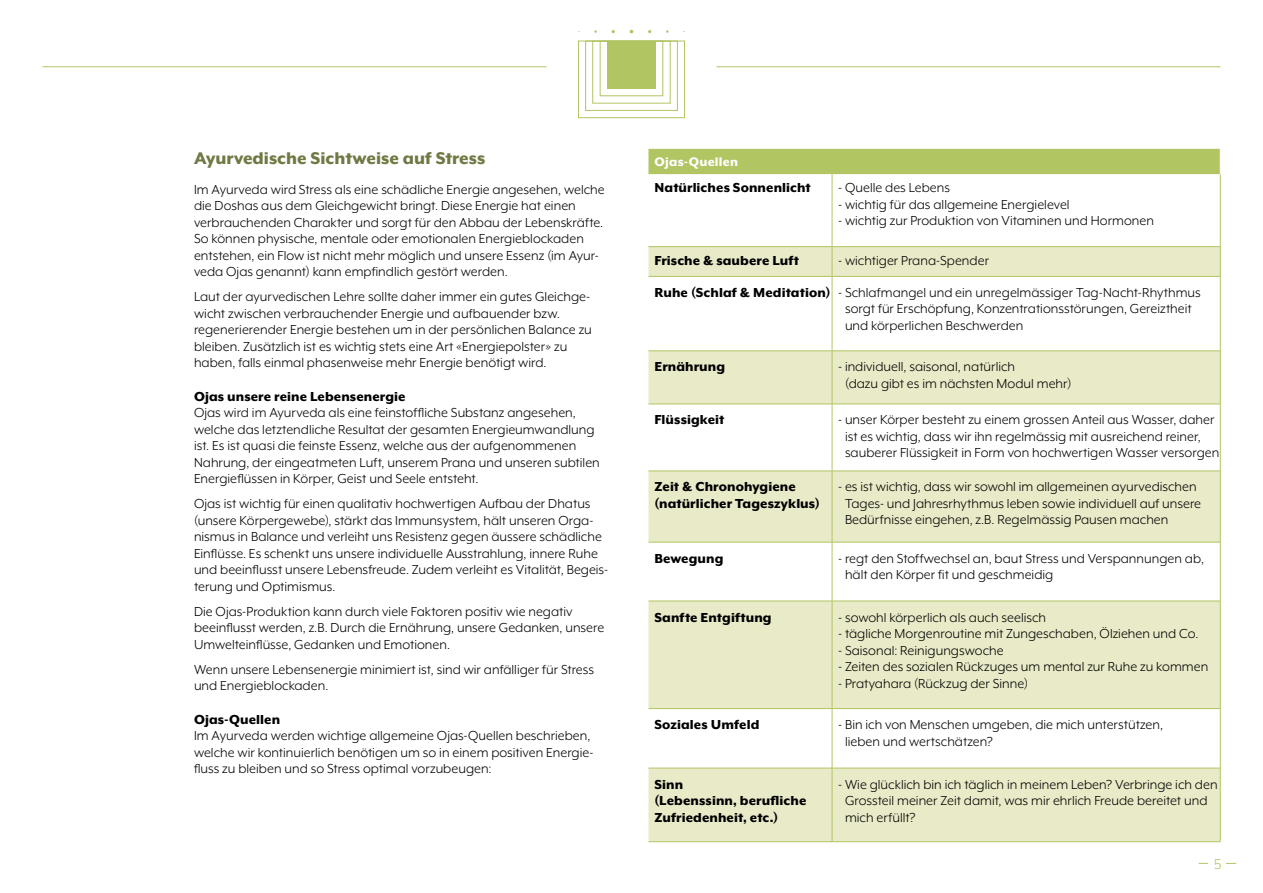
<style>
.page{position:relative;width:1263px;height:893px;background:#fff}
.page>*{position:absolute;margin:0;border:0;box-sizing:border-box;transform-origin:0 0}
.t1{font:800 19.5px "Mr Eaves XL Mod OT";color:#727844}
.t2{font:16.5px "Mr Eaves XL Mod OT";color:#b1c563}
.t3{font:15px/16.5px "Mr Eaves XL Mod OT";color:#000}
.t4{font:800 15px/16.5px "Mr Eaves XL Mod OT";letter-spacing:.005em;color:#000}
.t5{font:800 14.25px "Mr Eaves XL Mod OT";letter-spacing:.02em;color:#fff}
.s1{font-weight:800}
</style>
<div class="page">
<hr style="left:1199px;top:863px;width:37px;height:1px;background:#b1c563">
<div style="left:1208px;top:853px;width:18px;height:17px;background:#fff"></div>
<div style="left:607px;top:41px;width:49px;height:48px;background:#b1c563"></div>
<div style="left:600px;top:41px;width:63px;height:55px;border:1px solid #b1c563"></div>
<div style="left:585px;top:41px;width:92px;height:70px;border:1px solid #b1c563"></div>
<div style="left:592px;top:41px;width:78px;height:62px;border:1px solid #b1c563"></div>
<div style="left:578px;top:41px;width:107px;height:77px;border:1px solid #b1c563"></div>
<hr style="left:716px;top:67px;width:504px;height:1px;background:#b1c563">
<hr style="left:43px;top:67px;width:503px;height:1px;background:#b1c563">
<svg style="left:648px;top:247px;width:572px;height:594px;fill:#e9eac7"></svg>
<div style="left:648px;top:352px;width:572px;height:52px;background:#e9eac7"></div>
<hr style="left:648px;top:246px;width:184px;height:1px;background:#b1c563">
<hr style="left:832px;top:246px;width:388px;height:1px;background:#b1c563">
<hr style="left:648px;top:276px;width:184px;height:1px;background:#b1c563">
<hr style="left:832px;top:276px;width:388px;height:1px;background:#b1c563">
<hr style="left:648px;top:351px;width:184px;height:1px;background:#b1c563">
<hr style="left:832px;top:351px;width:388px;height:1px;background:#b1c563">
<hr style="left:648px;top:404px;width:184px;height:1px;background:#b1c563">
<hr style="left:832px;top:404px;width:388px;height:1px;background:#b1c563">
<hr style="left:648px;top:471px;width:184px;height:1px;background:#b1c563">
<hr style="left:832px;top:471px;width:388px;height:1px;background:#b1c563">
<hr style="left:648px;top:542px;width:184px;height:1px;background:#b1c563">
<hr style="left:832px;top:542px;width:388px;height:1px;background:#b1c563">
<hr style="left:648px;top:601px;width:184px;height:1px;background:#b1c563">
<hr style="left:832px;top:601px;width:388px;height:1px;background:#b1c563">
<hr style="left:648px;top:708px;width:184px;height:1px;background:#b1c563">
<hr style="left:832px;top:708px;width:388px;height:1px;background:#b1c563">
<hr style="left:648px;top:768px;width:184px;height:1px;background:#b1c563">
<hr style="left:832px;top:768px;width:388px;height:1px;background:#b1c563">
<hr style="left:648px;top:841px;width:184px;height:1px;background:#b1c563">
<hr style="left:832px;top:841px;width:388px;height:1px;background:#b1c563">
<hr style="left:832px;top:174px;width:1px;height:72px;background:#b1c563">
<svg style="left:832px;top:247px;width:1px;height:29px"></svg>
<hr style="left:832px;top:277px;width:1px;height:74px;background:#b1c563">
<hr style="left:832px;top:351px;width:1px;height:53px;background:#b1c563">
<hr style="left:832px;top:404px;width:1px;height:67px;background:#b1c563">
<hr style="left:832px;top:471px;width:1px;height:71px;background:#b1c563">
<hr style="left:832px;top:542px;width:1px;height:59px;background:#b1c563">
<hr style="left:832px;top:601px;width:1px;height:107px;background:#b1c563">
<hr style="left:832px;top:709px;width:1px;height:59px;background:#b1c563">
<hr style="left:832px;top:768px;width:1px;height:73px;background:#b1c563">
<hr style="left:1220px;top:174px;width:1px;height:72px;background:#b1c563">
<svg style="left:1220px;top:247px;width:1px;height:29px"></svg>
<hr style="left:1220px;top:277px;width:1px;height:74px;background:#b1c563">
<hr style="left:1220px;top:351px;width:1px;height:53px;background:#b1c563">
<hr style="left:1220px;top:404px;width:1px;height:67px;background:#b1c563">
<hr style="left:1220px;top:471px;width:1px;height:71px;background:#b1c563">
<hr style="left:1220px;top:542px;width:1px;height:59px;background:#b1c563">
<hr style="left:1220px;top:601px;width:1px;height:107px;background:#b1c563">
<hr style="left:1220px;top:709px;width:1px;height:59px;background:#b1c563">
<hr style="left:1220px;top:768px;width:1px;height:73px;background:#b1c563">
<div style="left:648px;top:149px;width:572px;height:25px;background:#b1c563"></div>
<h1 class="t1" style="left:194px;top:149px;width:293px">Ayurvedische Sichtweise auf Stress</h1>
<p class="t3" style="left:194px;top:181px;width:412px">Im Ayurveda wird Stress als eine schädliche Energie angesehen, welche die Doshas aus dem Gleichgewicht bringt. Diese Energie hat einen verbrauchenden Charakter und sorgt für den Abbau der Lebenskräfte.<br>So können physische, mentale oder emotionalen Energieblockaden entstehen, ein Flow ist nicht mehr möglich und unsere Essenz (im Ayur&shy;veda Ojas genannt) kann empfindlich gestört werden.</p>
<p class="t3" style="left:194px;top:288px;width:399px">Laut der ayurvedischen Lehre sollte daher immer ein gutes Gleichge&shy;wicht zwischen verbrauchender Energie und aufbauender bzw. regenerierender Energie bestehen um in der persönlichen Balance zu bleiben. Zusätzlich ist es wichtig stets eine Art «Energiepolster» zu haben, falls einmal phasenweise mehr Energie benötigt wird.</p>
<p class="t4" style="left:194px;top:388px;width:213px">Ojas unsere reine Lebensenergie</p>
<p class="t3" style="left:194px;top:404px;width:407px">Ojas wird im Ayurveda als eine feinstoffliche Substanz angesehen, welche das letztendliche Resultat der gesamten Energieumwandlung ist. Es ist quasi die feinste Essenz, welche aus der aufgenommenen Nahrung, der eingeatmeten Luft, unserem Prana und unseren subtilen Energieflüssen in Körper, Geist und Seele entsteht.</p>
<p class="t3" style="left:194px;top:495px;width:416px">Ojas ist wichtig für einen qualitativ hochwertigen Aufbau der Dhatus (unsere Körpergewebe), stärkt das Immunsystem, hält unseren Orga&shy;nismus in Balance und verleiht uns Resistenz gegen äussere schädliche Einflüsse. Es schenkt uns unsere individuelle Ausstrahlung, innere Ruhe und beeinflusst unsere Lebensfreude. Zudem verleiht es Vitalität, Begeis&shy;terung und Optimismus.</p>
<p class="t3" style="left:194px;top:603px;width:412px">Die Ojas-Produktion kann durch viele Faktoren positiv wie negativ beeinflusst werden, z.B. Durch die Ernährung, unsere Gedanken, unsere<br>Umwelteinflüsse, Gedanken und Emotionen.</p>
<p class="t3" style="left:194px;top:661px;width:402px">Wenn unsere Lebensenergie minimiert ist, sind wir anfälliger für Stress und Energieblockaden.</p>
<p class="t4" style="left:194px;top:711px;width:88px">Ojas-Quellen</p>
<p class="t3" style="left:194px;top:727px;width:401px">Im Ayurveda werden wichtige allgemeine Ojas-Quellen beschrieben, welche wir kontinuierlich benötigen um so in einem positiven Energie&shy;fluss zu bleiben und so Stress optimal vorzubeugen:</p>
<p class="t5" style="left:654px;top:155px;width:85px">Ojas-Quellen</p>
<p class="t4" style="left:654px;top:180px;width:158px">Natürliches Sonnenlicht</p>
<p class="t3" style="left:838px;top:180px;width:113px">- Quelle des Lebens</p>
<p class="t3" style="left:838px;top:196px;width:233px">- wichtig für das allgemeine Energielevel</p>
<p class="t3" style="left:838px;top:213px;width:318px">- wichtig zur Produktion von Vitaminen und Hormonen</p>
<p class="t4" style="left:654px;top:252px;width:146px">Frische &amp; saubere Luft</p>
<p class="t3" style="left:654px;top:244px;width:548px;line-height:32.2px;text-indent:184px">- wichtiger Prana-Spender<br><span class="s1">Ruhe (Schlaf &amp; Meditation)</span> - Schlafmangel und ein unregelmässiger Tag-Nacht-Rhythmus</p>
<p class="t3" style="left:845px;top:301px;width:348px">sorgt für Erschöpfung, Konzentrationsstörungen, Gereiztheit und körperlichen Beschwerden</p>
<p class="t4" style="left:654px;top:359px;width:72px">Ernährung</p>
<p class="t3" style="left:845px;top:359px;width:228px;text-indent:-7px">- individuell, saisonal, natürlich<br>(dazu gibt es im nächsten Modul mehr)</p>
<p class="t4" style="left:654px;top:412px;width:71px">Flüssigkeit</p>
<p class="t3" style="left:845px;top:412px;width:376px;text-indent:-7px">- unser Körper besteht zu einem grossen Anteil aus Wasser, daher ist es wichtig, dass wir ihn regelmässig mit ausreichend reiner, sauberer Flüssigkeit in Form von hochwertigen Wasser versorgen</p>
<p class="t4" style="left:654px;top:479px;width:167px">Zeit &amp; Chronohygiene (natürlicher Tageszyklus)</p>
<p class="t3" style="left:845px;top:479px;width:358px;text-indent:-7px">- es ist wichtig, dass wir sowohl im allgemeinen ayurvedischen<br>Tages- und Jahresrhythmus leben sowie individuell auf unsere<br>Bedürfnisse eingehen, z.B. Regelmässig Pausen machen</p>
<p class="t4" style="left:654px;top:550px;width:70px">Bewegung</p>
<p class="t3" style="left:845px;top:550px;width:360px;text-indent:-7px">- regt den Stoffwechsel an, baut Stress und Verspannungen ab, hält den Körper fit und geschmeidig</p>
<p class="t4" style="left:654px;top:609px;width:119px">Sanfte Entgiftung</p>
<p class="t3" style="left:838px;top:609px;width:210px">- sowohl körperlich als auch seelisch</p>
<p class="t3" style="left:838px;top:625px;width:362px">- tägliche Morgenroutine mit Zungeschaben, Ölziehen und Co.</p>
<p class="t3" style="left:838px;top:642px;width:167px">- Saisonal: Reinigungswoche</p>
<p class="t3" style="left:838px;top:658px;width:372px">- Zeiten des sozialen Rückzuges um mental zur Ruhe zu kommen</p>
<p class="t3" style="left:838px;top:675px;width:192px">- Pratyahara (Rückzug der Sinne)</p>
<p class="t4" style="left:654px;top:716px;width:106px">Soziales Umfeld</p>
<p class="t3" style="left:845px;top:716px;width:320px;text-indent:-7px">- Bin ich von Menschen umgeben, die mich unterstützen, lieben und wertschätzen?</p>
<p class="t4" style="left:654px;top:776px;width:153px">Sinn<br>(Lebenssinn, berufliche<br>Zufriedenheit, etc.)</p>
<p class="t3" style="left:845px;top:776px;width:374px;text-indent:-7px">- Wie glücklich bin ich täglich in meinem Leben? Verbringe ich den<br>Grossteil meiner Zeit damit, was mir ehrlich Freude bereitet und mich erfüllt?</p>
<p class="t2" style="left:1214px;top:855px;width:9px">5</p>
</div>
